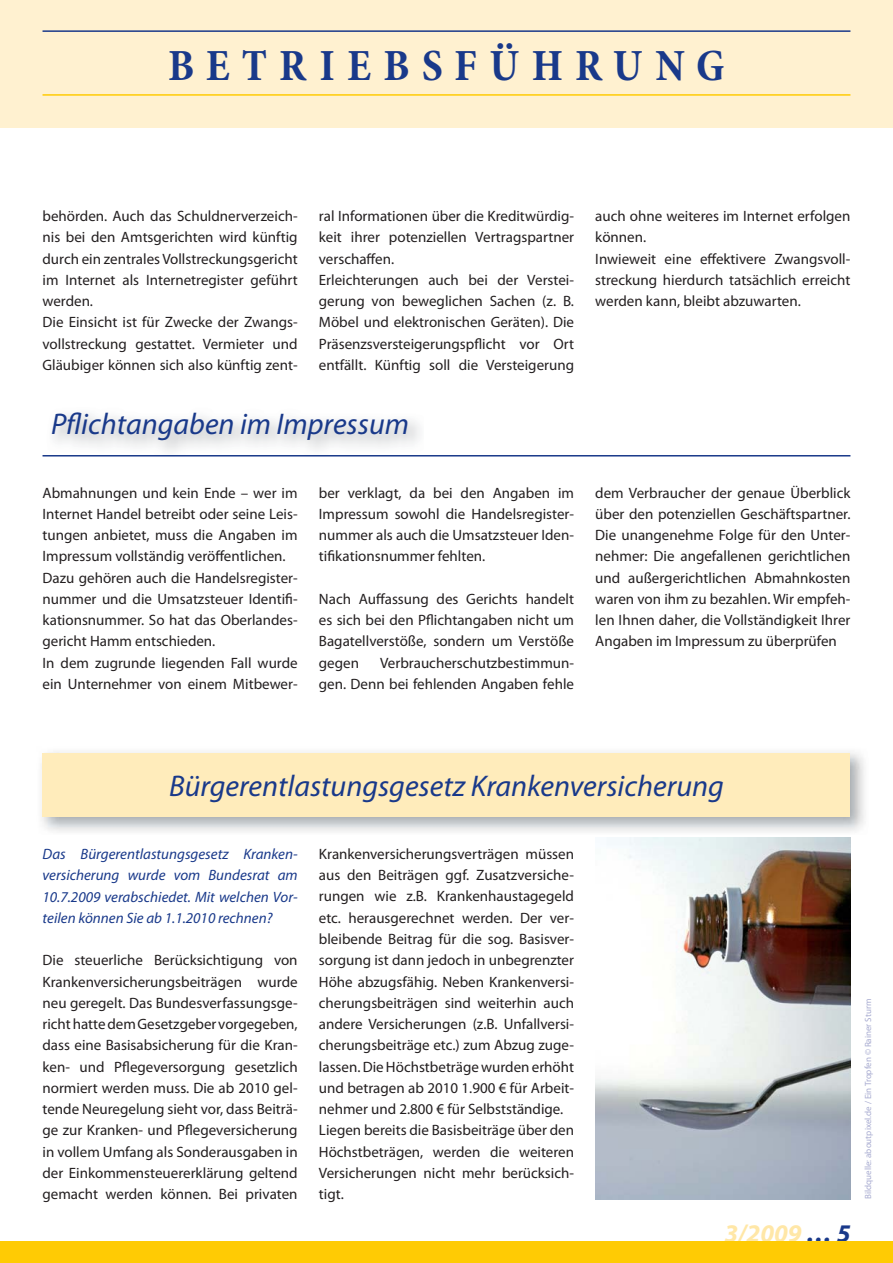
<style>
.page{position:relative;width:893px;height:1263px;background:#fff}
.page>*{position:absolute;margin:0;border:0;box-sizing:border-box;transform-origin:0 0}
.t1{font:700 condensed 45px "Minion Pro";letter-spacing:.27em;color:#19398a}
.t2{font:italic 30px "Myriad Pro";color:#19398a}
.t3{font:italic 700 25.5px "Myriad Pro";color:#ffe7a7}
.t4{font:15px/21.3px "Myriad Pro";color:#231f20}
.t5{font:italic 15px/21.3px "Myriad Pro";color:#19398a;text-align:justify}
.t6{font:9px "Myriad Pro";color:#a7aad0}
.s1{color:#19398a}
</style>
<div class="page">
<div style="left:0;top:0;width:893px;height:128px;background:#fff1d0"></div>
<div style="left:0;top:1242px;width:893px;height:21px;background:#ffcb04"></div>
<hr style="left:43px;top:30px;width:807px;height:2px;background:#19398a">
<hr style="left:43px;top:94px;width:807px;height:2px;background:#ffcb04">
<div style="left:43px;top:753px;width:807px;height:63px;background:#ffecbb"></div>
<hr style="left:43px;top:455px;width:807px;height:1px;background:#19398a">
<img style="left:595px;top:838px;width:255px;height:361px">
<h1 class="t1" style="left:168px;top:38px;width:558px">BETRIEBSFÜHRUNG</h1>
<p class="t4" style="left:43px;top:207px;width:257px">behörden. Auch das Schuldnerverzeich&shy;nis bei den Amtsgerichten wird künftig durch ein zentrales Vollstreckungsgericht im Internet als Internetregister geführt werden.<br>Die Einsicht ist für Zwecke der Zwangs&shy;vollstreckung gestattet. Vermieter und Gläubiger können sich also künftig zent-</p>
<p class="t4" style="left:319px;top:207px;width:257px">ral Informationen über die Kreditwürdig&shy;keit ihrer potenziellen Vertragspartner verschaffen.<br>Erleichterungen auch bei der Verstei&shy;gerung von beweglichen Sachen (z. B.<br>Möbel und elektronischen Geräten). Die Präsenzsversteigerungspflicht vor Ort entfällt. Künftig soll die Versteigerung</p>
<h2 class="t2" style="left:51px;top:413px;width:359px">Pflichtangaben im Impressum</h2>
<p class="t4" style="left:43px;top:483px;width:257px">Abmahnungen und kein Ende – wer im Internet Handel betreibt oder seine Leis&shy;tungen anbietet, muss die Angaben im Impressum vollständig veröffentlichen.<br>Dazu gehören auch die Handelsregister&shy;nummer und die Umsatzsteuer Identifi&shy;kationsnummer. So hat das Oberlandes&shy;gericht Hamm entschieden.<br>In dem zugrunde liegenden Fall wurde ein Unternehmer von einem Mitbewer-</p>
<p class="t4" style="left:319px;top:483px;width:257px;text-align:justify">ber verklagt, da bei den Angaben im Impressum sowohl die Handelsregister&shy;nummer als auch die Umsatzsteuer Iden&shy;tifikationsnummer fehlten.</p>
<p class="t4" style="left:319px;top:590px;width:257px;text-align:justify">Nach Auffassung des Gerichts handelt es sich bei den Pflichtangaben nicht um Bagatellverstöße, sondern um Verstöße gegen</p>
<p class="t4" style="left:319px;top:653px;width:257px;text-align:right">Verbraucherschutzbestimmun-<br>gen. Denn bei fehlenden Angaben fehle</p>
<p class="t4" style="left:595px;top:207px;width:257px">auch ohne weiteres im Internet erfolgen können.<br>Inwieweit eine effektivere Zwangsvoll&shy;streckung hierdurch tatsächlich erreicht werden kann, bleibt abzuwarten.</p>
<p class="t4" style="left:595px;top:483px;width:257px;text-align:justify">dem Verbraucher der genaue Überblick über den potenziellen Geschäftspartner.<br>Die unangenehme Folge für den Unter&shy;nehmer: Die angefallenen gerichtlichen und außergerichtlichen Abmahnkosten waren von ihm zu bezahlen. Wir empfeh&shy;len Ihnen daher, die Vollständigkeit Ihrer Angaben im Impressum zu überprüfen</p>
<h2 class="t2" style="left:169px;top:774px;width:556px">Bürgerentlastungsgesetz Krankenversicherung</h2>
<p class="t5" style="left:43px;top:845px;width:257px">Das Bürgerentlastungsgesetz Kranken&shy;versicherung wurde vom Bundesrat am 10.7.2009 verabschiedet. Mit welchen Vor&shy;teilen können Sie ab 1.1.2010 rechnen?</p>
<p class="t4" style="left:43px;top:951px;width:257px;text-align:justify">Die steuerliche Berücksichtigung von Krankenversicherungsbeiträgen wurde neu geregelt. Das Bundesverfassungsge&shy;richt hatte dem Gesetzgeber vorgegeben, dass eine Basisabsicherung für die Kran&shy;ken- und Pflegeversorgung gesetzlich normiert werden muss. Die ab 2010 gel&shy;tende Neuregelung sieht vor, dass Beiträ&shy;ge zur Kranken- und Pflegeversicherung in vollem Umfang als Sonderausgaben in der Einkommensteuererklärung geltend gemacht werden können. Bei privaten</p>
<p class="t4" style="left:319px;top:845px;width:257px">Krankenversicherungsverträgen müssen aus den Beiträgen ggf. Zusatzversiche&shy;rungen wie z.B. Krankenhaustagegeld etc. herausgerechnet werden. Der ver&shy;bleibende Beitrag für die sog. Basisver&shy;sorgung ist dann jedoch in unbegrenzter Höhe abzugsfähig. Neben Krankenversi&shy;cherungsbeiträgen sind weiterhin auch andere Versicherungen (z.B. Unfallversi&shy;cherungsbeiträge etc.) zum Abzug zuge&shy;lassen. Die Höchstbeträge wurden erhöht und betragen ab 2010 1.900 € für Arbeit&shy;nehmer und 2.800 € für Selbstständige.<br>Liegen bereits die Basisbeiträge über den Höchstbeträgen, werden die weiteren Versicherungen nicht mehr berücksich&shy;tigt.</p>
<h3 class="t3" style="left:724px;top:1223px;width:127px">3/2009 <span class="s1">… 5</span></h3>
<p class="t6" style="left:865px;top:1199px;width:202px;rotate:-90deg">Bildquelle: aboutpixel.de / Ein Tropfen © Rainer Sturm</p>
</div>
